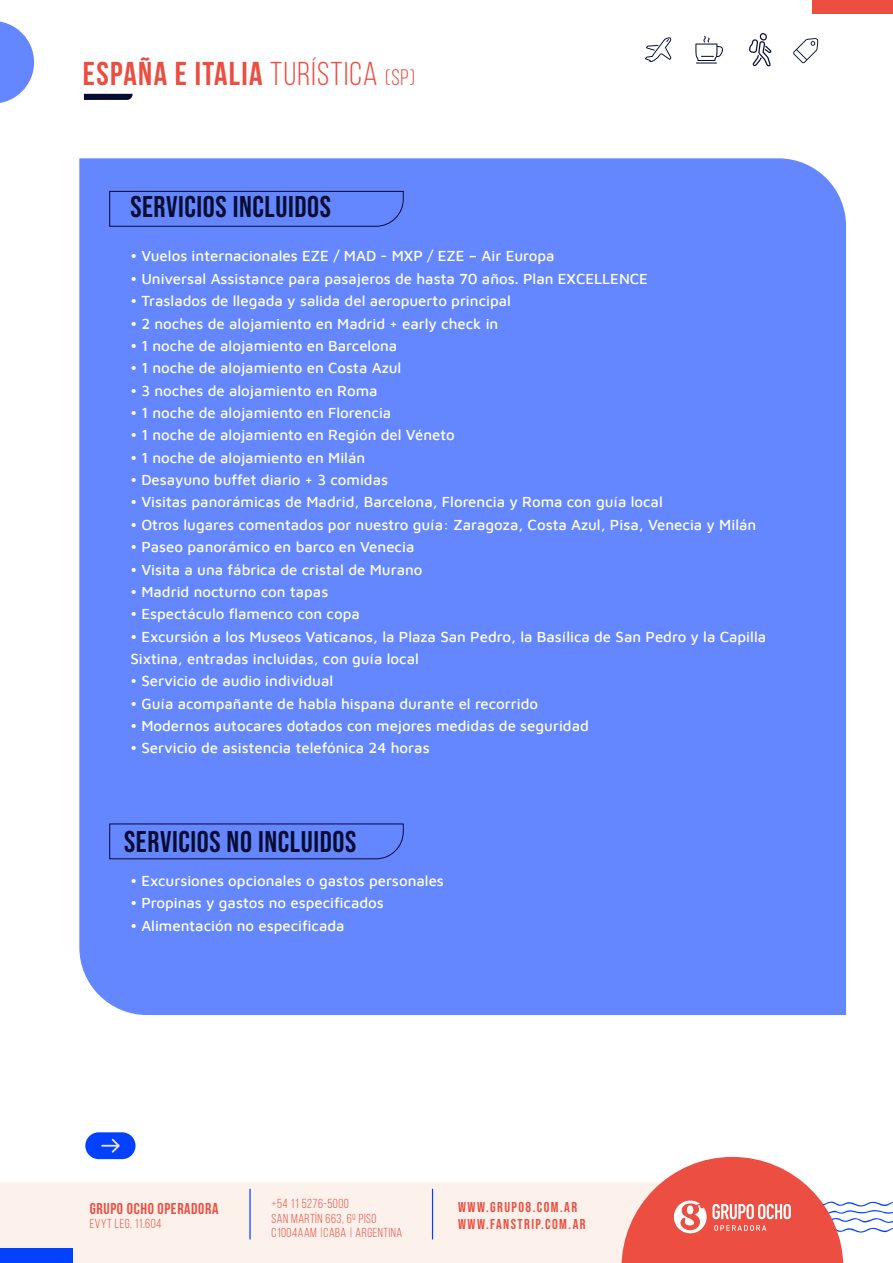
<style>
.page{position:relative;width:893px;height:1263px;background:#fff}
.page>*{position:absolute;margin:0;border:0;box-sizing:border-box;transform-origin:0 0}
.t1{font:700 33px "Bebas Neue";letter-spacing:.04em;color:#eb4e41}
.t2{font:30px "Bebas Neue";letter-spacing:.02em;color:#070c31}
.t3{font:700 15.6px "Bebas Neue";letter-spacing:.04em;color:#ec4e41}
.t4{font:500 15px/22.4px "Maven Pro";color:#fff}
.t5{font:14.25px/17px "Bebas Neue";letter-spacing:.1em;color:#ec4e41}
.t6{font:13.05px/14.2px "Bebas Neue";letter-spacing:.04em;color:#ec4e41}
.s1{font-weight:400}
.s2{font-weight:400;font-size:22.5px}
</style>
<div class="page">
<div style="left:85px;top:1132px;width:51px;height:27px;background:#0242ff;border-radius:13px"></div>
<svg style="left:102px;top:1138px;width:18px;height:15px"></svg>
<div style="left:0;top:1181px;width:706px;height:82px;background:#fdf1eb"></div>
<hr style="left:249px;top:1189px;width:2px;height:50px;background:#0242ff">
<hr style="left:432px;top:1189px;width:1px;height:50px;background:#0242ff">
<div style="left:0;top:1249px;width:72px;height:14px;background:#0242ff"></div>
<svg style="left:621px;top:1157px;width:272px;height:106px"></svg>
<svg style="left:0;top:21px;width:34px;height:82px"></svg>
<div style="left:812px;top:0;width:81px;height:13px;background:#ec4e41"></div>
<svg style="left:645px;top:37px;width:27px;height:25px"></svg>
<svg style="left:695px;top:36px;width:28px;height:28px"></svg>
<svg style="left:749px;top:33px;width:22px;height:33px"></svg>
<svg style="left:793px;top:38px;width:25px;height:25px"></svg>
<svg style="left:84px;top:94px;width:49px;height:6px"></svg>
<div style="left:79px;top:158px;width:767px;height:857px;background:#6487ff"></div>
<svg style="left:109px;top:191px;width:295px;height:36px;background:#5e7ff3"></svg>
<svg style="left:109px;top:823px;width:295px;height:36px;background:#5f80f4"></svg>
<h1 class="t1" style="left:83px;top:56px;width:334px">ESPAÑA E ITALIA <span class="s1">TURÍSTICA</span> <span class="s2">(SP)</span></h1>
<h2 class="t2" style="left:130px;top:189px;width:202px">SERVICIOS INCLUIDOS</h2>
<p class="t4" style="left:130px;top:244px;width:426px">• Vuelos internacionales EZE / MAD - MXP / EZE – Air Europa</p>
<p class="t4" style="left:130px;top:266px;width:519px">• Universal Assistance para pasajeros de hasta 70 años. Plan EXCELLENCE</p>
<p class="t4" style="left:130px;top:289px;width:382px">• Traslados de llegada y salida del aeropuerto principal</p>
<p class="t4" style="left:130px;top:311px;width:370px">• 2 noches de alojamiento en Madrid + early check in</p>
<p class="t4" style="left:130px;top:333px;width:268px">• 1 noche de alojamiento en Barcelona</p>
<p class="t4" style="left:130px;top:356px;width:272px">• 1 noche de alojamiento en Costa Azul</p>
<p class="t4" style="left:130px;top:378px;width:249px">• 3 noches de alojamiento en Roma</p>
<p class="t4" style="left:130px;top:401px;width:263px">• 1 noche de alojamiento en Florencia</p>
<p class="t4" style="left:130px;top:423px;width:326px">• 1 noche de alojamiento en Región del Véneto</p>
<p class="t4" style="left:130px;top:445px;width:236px">• 1 noche de alojamiento en Milán</p>
<p class="t4" style="left:130px;top:468px;width:259px">• Desayuno buffet diario + 3 comidas</p>
<p class="t4" style="left:130px;top:490px;width:534px">• Visitas panorámicas de Madrid, Barcelona, Florencia y Roma con guía local</p>
<p class="t4" style="left:130px;top:512px;width:627px">• Otros lugares comentados por nuestro guía: Zaragoza, Costa Azul, Pisa, Venecia y Milán</p>
<p class="t4" style="left:130px;top:535px;width:286px">• Paseo panorámico en barco en Venecia</p>
<p class="t4" style="left:130px;top:557px;width:294px">• Visita a una fábrica de cristal de Murano</p>
<p class="t4" style="left:130px;top:579px;width:200px">• Madrid nocturno con tapas</p>
<p class="t4" style="left:130px;top:602px;width:231px">• Espectáculo flamenco con copa</p>
<p class="t4" style="left:130px;top:624px;width:637px">• Excursión a los Museos Vaticanos, la Plaza San Pedro, la Basílica de San Pedro y la Capilla<br>Sixtina, entradas incluidas, con guía local</p>
<p class="t4" style="left:130px;top:669px;width:204px">• Servicio de audio individual</p>
<p class="t4" style="left:130px;top:691px;width:409px">• Guía acompañante de habla hispana durante el recorrido</p>
<p class="t4" style="left:130px;top:714px;width:460px">• Modernos autocares dotados con mejores medidas de seguridad</p>
<p class="t4" style="left:130px;top:736px;width:301px">• Servicio de asistencia telefónica 24 horas</p>
<h2 class="t2" style="left:124px;top:825px;width:234px">SERVICIOS NO INCLUIDOS</h2>
<p class="t4" style="left:130px;top:868px;width:315px">• Excursiones opcionales o gastos personales</p>
<p class="t4" style="left:130px;top:891px;width:255px">• Propinas y gastos no especificados</p>
<p class="t4" style="left:130px;top:913px;width:216px">• Alimentación no especificada</p>
<p class="t6" style="left:272px;top:1196px;width:79px">+54 11 5276-5000</p>
<p class="t5" style="left:458px;top:1198px;width:129px">WWW.GRUPO8.COM.AR<br>WWW.FANSTRIP.COM.AR</p>
<p class="t3" style="left:90px;top:1200px;width:130px">GRUPO OCHO OPERADORA</p>
<p class="t6" style="left:90px;top:1216px;width:73px">EVYT LEG. 11.604</p>
<p class="t6" style="left:272px;top:1211px;width:132px">SAN MARTÍN 663, 6º PISO<br>C1004AAM |CABA | ARGENTINA</p>
</div>
